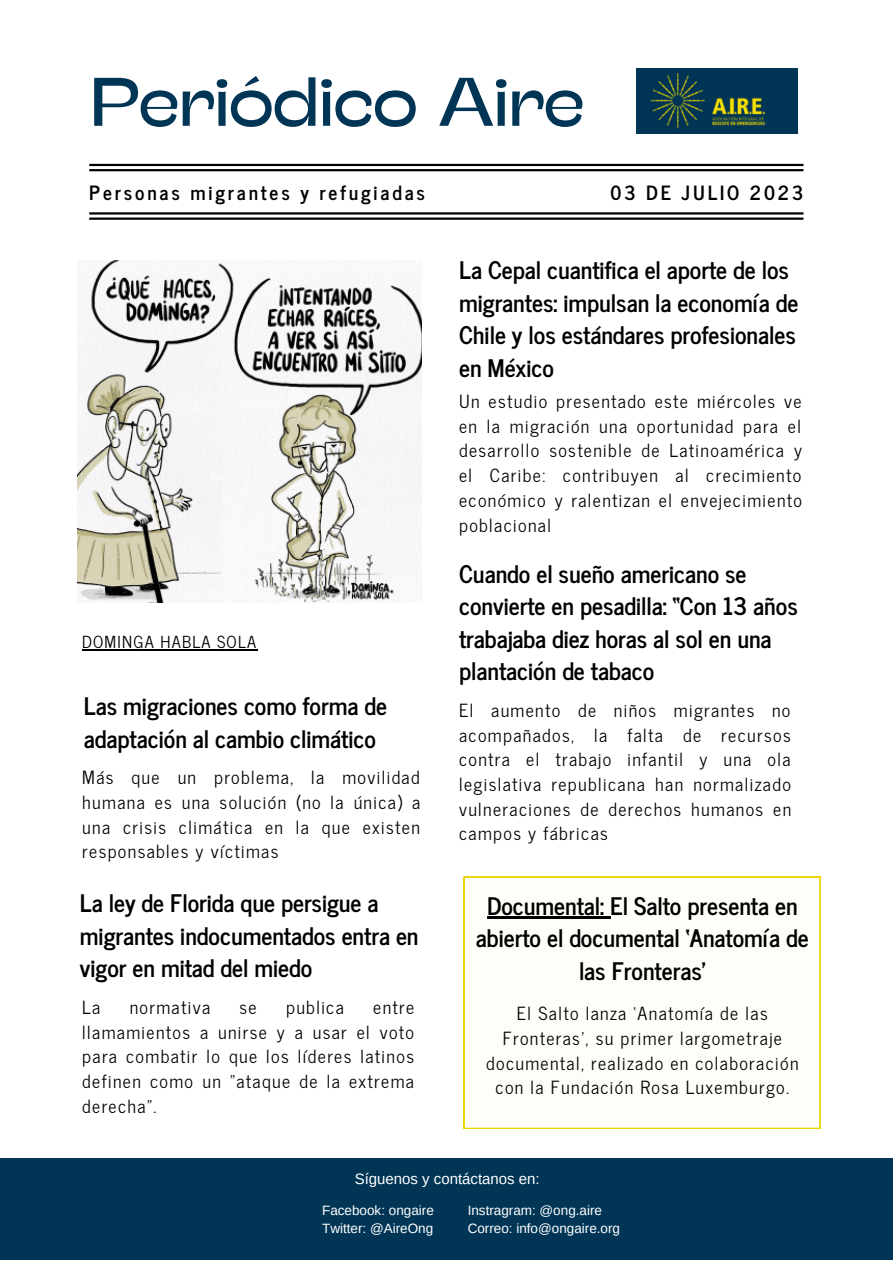
<style>
.page{position:relative;width:893px;height:1264px;background:#fff}
.page>*{position:absolute;margin:0;border:0;box-sizing:border-box;transform-origin:0 0}
.t1{font:68.55px "Stinger Wide";color:#003556}
.t2{font:700 24px/32.5px "News Cycle";color:#000}
.t3{font:700 19.5px "News Cycle";letter-spacing:.145em;color:#000}
.t4{font:18px/24.8px "News Cycle";letter-spacing:.075em;color:#000;text-align:justify}
.t5{font:16.5px "News Cycle";letter-spacing:.075em;color:#000}
.t6{font:15px "Arimo";color:#fff}
.t7{font:13.5px "Arimo";color:#fff}
</style>
<div class="page">
<hr style="left:89px;top:217px;width:714px;height:3px;background:#000">
<hr style="left:89px;top:169px;width:714px;height:2px;background:#000">
<hr style="left:89px;top:212px;width:714px;height:2px;background:#000">
<hr style="left:89px;top:164px;width:714px;height:2px;background:#000">
<img style="left:636px;top:69px;width:161px;height:64px">
<div style="left:0;top:1158px;width:892px;height:102px;background:#003556"></div>
<svg style="left:464px;top:876px;width:356px;height:252px"></svg>
<img style="left:77px;top:260px;width:344px;height:342px">
<hr style="left:82px;top:649px;width:175px;height:1px;background:#000">
<hr style="left:487px;top:916px;width:123px;height:3px;background:#000">
<p class="t1" style="left:90px;top:59px;width:495px">Periódico Aire</p>
<p class="t3" style="left:89px;top:175px;width:337px">Personas migrantes y refugiadas</p>
<p class="t3" style="left:610px;top:175px;width:194px">03 DE JULIO 2023</p>
<p class="t5" style="left:82px;top:627px;width:175px">DOMINGA HABLA SOLA</p>
<p class="t2" style="left:84px;top:688px;width:304px">Las migraciones como forma de adaptación al cambio climático</p>
<p class="t4" style="left:82px;top:764px;width:339px">Más que un problema, la movilidad humana es una solución (no la única) a una crisis climática en la que existen responsables y víctimas</p>
<p class="t2" style="left:80px;top:885px;width:340px">La ley de Florida que persigue a migrantes indocumentados entra en vigor en mitad del miedo</p>
<p class="t4" style="left:82px;top:993px;width:20px">La</p>
<p class="t4" style="left:130px;top:993px;width:82px">normativa</p>
<p class="t4" style="left:239px;top:993px;width:19px">se</p>
<p class="t4" style="left:286px;top:993px;width:59px">publica</p>
<p class="t4" style="left:82px;top:993px;width:333px;text-indent:291px">entre llamamientos a unirse y a usar el voto para combatir lo que los líderes latinos definen como un "ataque de la extrema derecha".</p>
<p class="t2" style="left:459px;top:252px;width:341px">La Cepal cuantifica el aporte de los migrantes: impulsan la economía de<br>Chile y los estándares profesionales en México</p>
<p class="t4" style="left:459px;top:387px;width:344px">Un estudio presentado este miércoles ve en la migración una oportunidad para el desarrollo sostenible de Latinoamérica y el Caribe: contribuyen al crecimiento económico y ralentizan el envejecimiento poblacional</p>
<p class="t2" style="left:459px;top:556px;width:340px">Cuando el sueño americano se convierte en pesadilla: “Con 13 años trabajaba diez horas al sol en una plantación de tabaco</p>
<p class="t4" style="left:459px;top:696px;width:333px">El aumento de niños migrantes no acompañados, la falta de recursos contra el trabajo infantil y una ola legislativa republicana han normalizado vulneraciones de derechos humanos en campos y fábricas</p>
<p class="t2" style="left:476px;top:887px;width:334px;text-align:center">Documental: El Salto presenta en abierto el documental ‘Anatomía de las Fronteras’</p>
<p class="t4" style="left:486px;top:999px;width:314px;text-align:center">El Salto lanza ‘Anatomía de las Fronteras’, su primer largometraje documental, realizado en colaboración con la Fundación Rosa Luxemburgo.</p>
<p class="t6" style="left:355px;top:1170px;width:186px">Síguenos y contáctanos en:</p>
<p class="t7" style="left:322px;top:1202px;width:113px">Facebook: ongaire</p>
<p class="t7" style="left:322px;top:1220px;width:113px">Twitter: @AireOng</p>
<p class="t7" style="left:467px;top:1202px;width:136px">Instragram: @ong.aire</p>
<p class="t7" style="left:467px;top:1220px;width:154px">Correo: info@ongaire.org</p>
</div>
